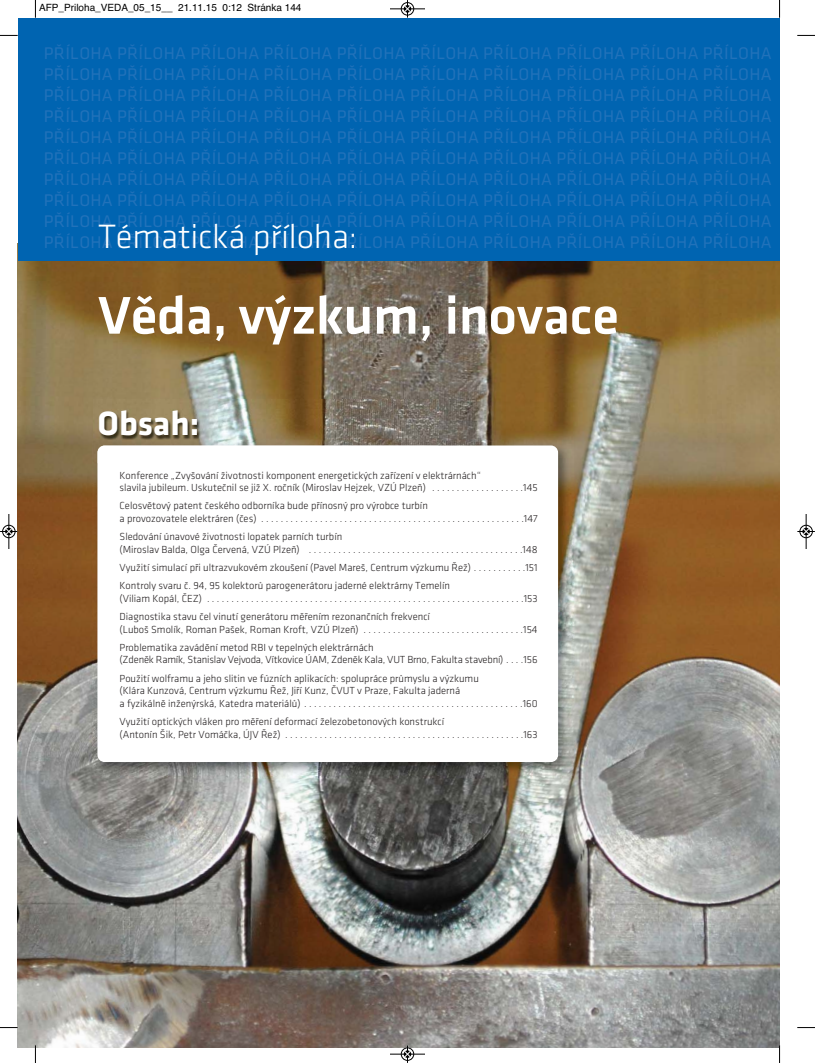
<style>
.page{position:relative;width:815px;height:1063px;background:#fff}
.page>*{position:absolute;margin:0;border:0;box-sizing:border-box;transform-origin:0 0}
.t1{font:500 55px "Klavika";letter-spacing:-.005em;color:#fff}
.t2{font:300 35px "Klavika";letter-spacing:-.005em;color:#fff}
.t3{font:700 35px "Klavika";color:#fff}
.t4{font:17.5px/21px "Klavika";letter-spacing:.015em;color:#2272ba;text-align:justify}
.t5{font:300 10.62px/12.8px "Klavika";color:#231f20}
.t6{font:10px "Helvetica";color:#000}
</style>
<div class="page">
<img style="left:18px;top:261px;width:762px;height:786px">
<div style="left:18px;top:18px;width:762px;height:243px;background:#0064b1"></div>
<img style="left:92px;top:440px;width:482px;height:338px">
<div style="left:97px;top:446px;width:461px;height:316px;background:#fff;border-radius:7px"></div>
<img style="left:94px;top:400px;width:345px;height:63px">
<img style="left:97px;top:446px;width:342px;height:17px">
<svg style="left:35px;top:0;width:1px;height:18px"></svg>
<svg style="left:0;top:35px;width:18px;height:1px"></svg>
<svg style="left:779px;top:0;width:1px;height:18px"></svg>
<svg style="left:797px;top:35px;width:18px;height:1px"></svg>
<svg style="left:35px;top:1045px;width:1px;height:18px"></svg>
<svg style="left:0;top:1027px;width:18px;height:1px"></svg>
<svg style="left:779px;top:1045px;width:1px;height:18px"></svg>
<svg style="left:797px;top:1027px;width:18px;height:1px"></svg>
<div style="left:401px;top:2px;width:13px;height:14px;border:1px solid #fff;border-radius:50%"></div>
<hr style="left:390px;top:9px;width:35px;height:1px;background:#000">
<div style="left:401px;top:2px;width:13px;height:13px;border:1px solid #000;border-radius:50%"></div>
<svg style="left:404px;top:0;width:7px;height:18px"></svg>
<div style="left:401px;top:1047px;width:13px;height:14px;border:1px solid #fff;border-radius:50%"></div>
<hr style="left:390px;top:1054px;width:35px;height:1px;background:#000">
<div style="left:401px;top:1048px;width:13px;height:13px;border:1px solid #000;border-radius:50%"></div>
<svg style="left:404px;top:1045px;width:7px;height:18px"></svg>
<div style="left:2px;top:525px;width:14px;height:13px;border:1px solid #fff;border-radius:50%"></div>
<hr style="left:9px;top:514px;width:1px;height:35px;background:#000">
<div style="left:2px;top:525px;width:13px;height:13px;border:1px solid #000;border-radius:50%"></div>
<svg style="left:0;top:528px;width:18px;height:7px"></svg>
<div style="left:799px;top:525px;width:14px;height:13px;border:1px solid #fff;border-radius:50%"></div>
<hr style="left:806px;top:514px;width:1px;height:35px;background:#000">
<div style="left:800px;top:525px;width:13px;height:13px;border:1px solid #000;border-radius:50%"></div>
<svg style="left:797px;top:528px;width:18px;height:7px"></svg>
<p class="t6" style="left:39px;top:4px;width:264px">AFP_Priloha_VEDA_05_15__ 21.11.15 0:12 Stránka 144</p>
<p class="t4" style="left:44px;top:43px;width:729px">PŘÍLOHA PŘÍLOHA PŘÍLOHA PŘÍLOHA PŘÍLOHA PŘÍLOHA PŘÍLOHA PŘÍLOHA PŘÍLOHA PŘÍLOHA PŘÍLOHA PŘÍLOHA PŘÍLOHA PŘÍLOHA PŘÍLOHA PŘÍLOHA PŘÍLOHA PŘÍLOHA PŘÍLOHA PŘÍLOHA PŘÍLOHA PŘÍLOHA PŘÍLOHA PŘÍLOHA PŘÍLOHA PŘÍLOHA PŘÍLOHA PŘÍLOHA PŘÍLOHA PŘÍLOHA PŘÍLOHA PŘÍLOHA PŘÍLOHA PŘÍLOHA PŘÍLOHA PŘÍLOHA PŘÍLOHA PŘÍLOHA PŘÍLOHA PŘÍLOHA PŘÍLOHA PŘÍLOHA PŘÍLOHA PŘÍLOHA PŘÍLOHA PŘÍLOHA PŘÍLOHA PŘÍLOHA PŘÍLOHA PŘÍLOHA PŘÍLOHA PŘÍLOHA PŘÍLOHA PŘÍLOHA PŘÍLOHA PŘÍLOHA PŘÍLOHA PŘÍLOHA PŘÍLOHA PŘÍLOHA PŘÍLOHA PŘÍLOHA PŘÍLOHA PŘÍLOHA PŘÍLOHA PŘÍLOHA PŘÍLOHA PŘÍLOHA PŘÍLOHA PŘÍLOHA PŘÍLOHA PŘÍLOHA PŘÍLOHA PŘÍLOHA PŘÍLOHA PŘÍLOHA PŘÍLOHA PŘÍLOHA PŘÍLOHA PŘÍLOHA PŘÍLOHA PŘÍLOHA PŘÍLOHA PŘÍLOHA PŘÍLOHA PŘÍLOHA PŘÍLOHA PŘÍLOHA PŘÍLOHA PŘÍLOHA PŘÍLOHA PŘÍLOHA PŘÍLOHA PŘÍLOHA PŘÍLOHA PŘÍLOHA PŘÍLOHA PŘÍLOHA PŘÍLOHA PŘÍLOHA</p>
<h2 class="t2" style="left:98px;top:223px;width:261px">Tématická příloha:</h2>
<h1 class="t1" style="left:98px;top:295px;width:522px">Věda, výzkum, inovace</h1>
<h2 class="t3" style="left:97px;top:410px;width:103px">Obsah:</h2>
<p class="t5" style="left:120px;top:470px;width:420px">Konference „Zvyšování životnosti komponent energetických zařízení v elektrárnách“<br>slavila jubileum. Uskutečnil se již X. ročník (Miroslav Hejzek, VZÚ Plzeň) . . . . . . . . . . . . . . . . . . .145</p>
<p class="t5" style="left:120px;top:500px;width:420px">Celosvětový patent českého odborníka bude přínosný pro výrobce turbín<br>a provozovatele elektráren (čes) . . . . . . . . . . . . . . . . . . . . . . . . . . . . . . . . . . . . . . . . . . . . . . . . . . . . . .147</p>
<p class="t5" style="left:120px;top:531px;width:420px">Sledování únavové životnosti lopatek parních turbín<br>(Miroslav Balda, Olga Červená, VZÚ Plzeň) . . . . . . . . . . . . . . . . . . . . . . . . . . . . . . . . . . . . . . . . . . . .148</p>
<p class="t5" style="left:120px;top:559px;width:420px;line-height:18.1px">Využití simulací při ultrazvukovém zkoušení (Pavel Mareš, Centrum výzkumu Řež) . . . . . . . . . . .151<br>Kontroly svaru č. 94, 95 kolektorů parogenerátoru jaderné elektrárny Temelín</p>
<p class="t5" style="left:120px;top:590px;width:420px;line-height:18.1px">(Viliam Kopál, ČEZ) . . . . . . . . . . . . . . . . . . . . . . . . . . . . . . . . . . . . . . . . . . . . . . . . . . . . . . . . . . . . . . . . .153<br>Diagnostika stavu čel vinutí generátoru měřením rezonančních frekvencí</p>
<p class="t5" style="left:120px;top:621px;width:420px;line-height:18.1px">(Luboš Smolík, Roman Pašek, Roman Kroft, VZÚ Plzeň) . . . . . . . . . . . . . . . . . . . . . . . . . . . . . . . . .154<br>Problematika zavádění metod RBI v tepelných elektrárnách</p>
<p class="t5" style="left:120px;top:652px;width:420px;line-height:18.1px">(Zdeněk Ramík, Stanislav Vejvoda, Vítkovice ÚAM, Zdeněk Kala, VUT Brno, Fakulta stavební) . . . .156<br>Použití wolframu a jeho slitin ve fúzních aplikacích: spolupráce průmyslu a výzkumu</p>
<p class="t5" style="left:120px;top:685px;width:420px">(Klára Kunzová, Centrum výzkumu Řež, Jiří Kunz, ČVUT v Praze, Fakulta jaderná<br>a fyzikálně inženýrská, Katedra materiálů) . . . . . . . . . . . . . . . . . . . . . . . . . . . . . . . . . . . . . . . . . . . . .160</p>
<p class="t5" style="left:120px;top:716px;width:420px">Využití optických vláken pro měření deformací železobetonových konstrukcí<br>(Antonín Šik, Petr Vomáčka, ÚJV Řež) . . . . . . . . . . . . . . . . . . . . . . . . . . . . . . . . . . . . . . . . . . . . . . . . .163</p>
</div>
